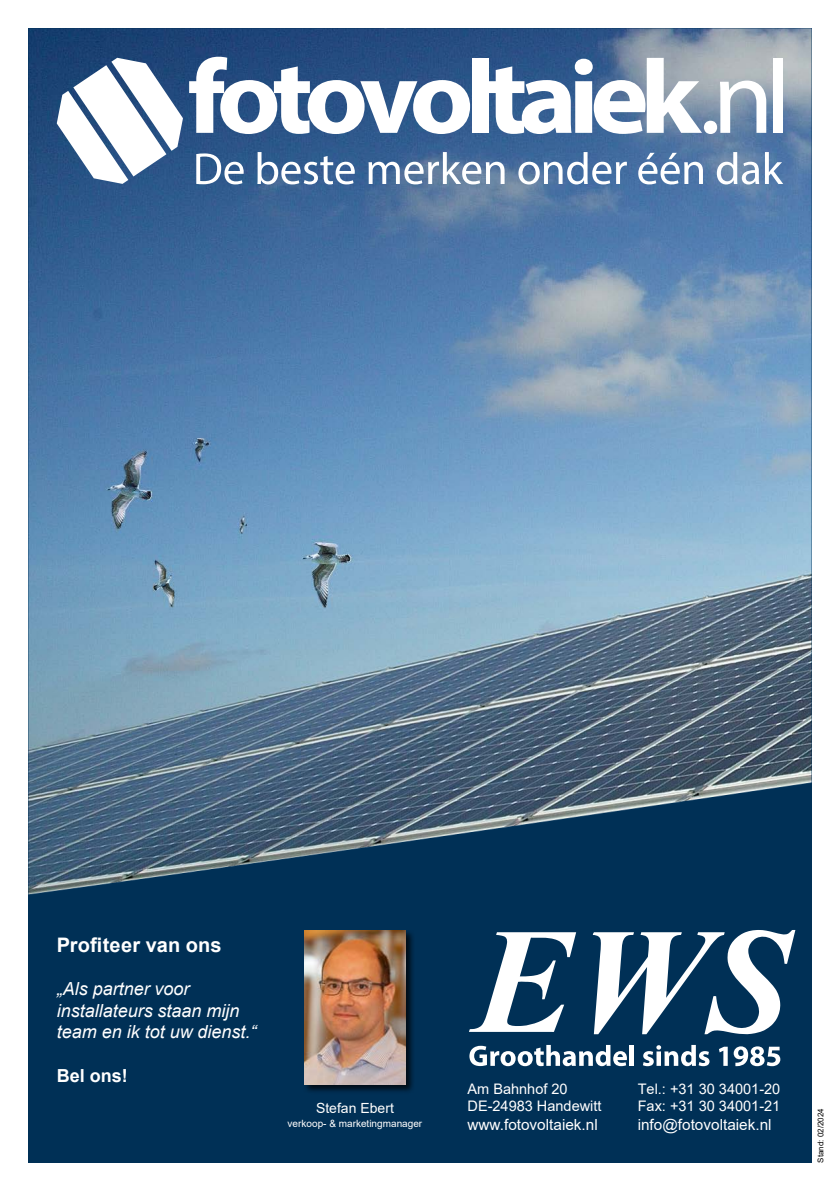
<style>
.page{position:relative;width:840px;height:1191px;background:#fff}
.page>*{position:absolute;margin:0;border:0;box-sizing:border-box;transform-origin:0 0}
.t1{font:700 20px "Arial";letter-spacing:.01em;color:#fff}
.t2{font:italic 18px/21.6px "Arial";color:#fff}
.t3{font:700 18px "Arial";color:#fff}
.t4{font:15.4px "Arial";color:#fff}
.t5{font:14.6px/17.4px "Arial";color:#fff}
.t6{font:14px "Arial";color:#fff}
.t7{font:10px "Arial";color:#fff}
.t8{font:8px "Arial";color:#000}
</style>
<div class="page">
<div style="left:28px;top:28px;width:783px;height:1134px;background:#003056"></div>
<img style="left:28px;top:28px;width:783px;height:867px">
<div style="left:302px;top:929px;width:113px;height:165px;background:#000;opacity:.75"></div>
<img style="left:304px;top:931px;width:101px;height:154px">
<svg style="left:57px;top:58px;width:126px;height:126px;background:#a4b5ca"></svg>
<svg style="left:196px;top:153px;width:47px;height:31px"></svg>
<svg style="left:257px;top:152px;width:97px;height:32px;background:#718fb2"></svg>
<svg style="left:368px;top:152px;width:136px;height:32px;background:#7e97b6"></svg>
<svg style="left:518px;top:152px;width:108px;height:32px;background:#7996ba"></svg>
<svg style="left:638px;top:153px;width:64px;height:31px;background:#829ec0"></svg>
<svg style="left:716px;top:152px;width:42px;height:32px"></svg>
<svg style="left:764px;top:152px;width:18px;height:32px"></svg>
<svg style="left:189px;top:57px;width:281px;height:77px;background:#8ea3be"></svg>
<div style="left:471px;top:58px;width:17px;height:75px;background:#fff"></div>
<svg style="left:488px;top:58px;width:213px;height:76px;background:#adbcce"></svg>
<div style="left:703px;top:121px;width:13px;height:13px;background:#fff;border-radius:50%"></div>
<svg style="left:719px;top:81px;width:46px;height:52px;background:#b7c3d1"></svg>
<div style="left:772px;top:58px;width:10px;height:75px;background:#fff"></div>
<svg style="left:469px;top:932px;width:107px;height:100px"></svg>
<svg style="left:592px;top:930px;width:203px;height:104px"></svg>
<svg style="left:469px;top:1045px;width:157px;height:21px"></svg>
<hr style="left:629px;top:1045px;width:4px;height:20px;background:#fff">
<svg style="left:643px;top:1045px;width:66px;height:21px"></svg>
<svg style="left:719px;top:1046px;width:8px;height:19px"></svg>
<svg style="left:733px;top:1046px;width:46px;height:20px"></svg>
<h1 class="t1" style="left:57px;top:930px;width:166px">Profiteer van ons</h1>
<p class="t2" style="left:57px;top:978px;width:201px">„Als partner voor installateurs staan mijn team en ik tot uw dienst.“</p>
<p class="t3" style="left:57px;top:1062px;width:73px">Bel ons!</p>
<p class="t5" style="left:467px;top:1080px;width:135px">Am Bahnhof 20<br>DE-24983 Handewitt</p>
<p class="t4" style="left:467px;top:1113px;width:132px">www.fotovoltaiek.nl</p>
<p class="t5" style="left:637px;top:1080px;width:144px">Tel.: +31 30 34001-20<br>Fax: +31 30 34001-21</p>
<p class="t4" style="left:637px;top:1113px;width:135px">info@fotovoltaiek.nl</p>
<p class="t6" style="left:316px;top:1098px;width:79px">Stefan Ebert</p>
<p class="t7" style="left:287px;top:1116px;width:136px">verkoop- &amp; marketingmanager</p>
<p class="t8" style="left:814px;top:1162px;width:56px;rotate:-90deg">Stand: 02/2024</p>
</div>
